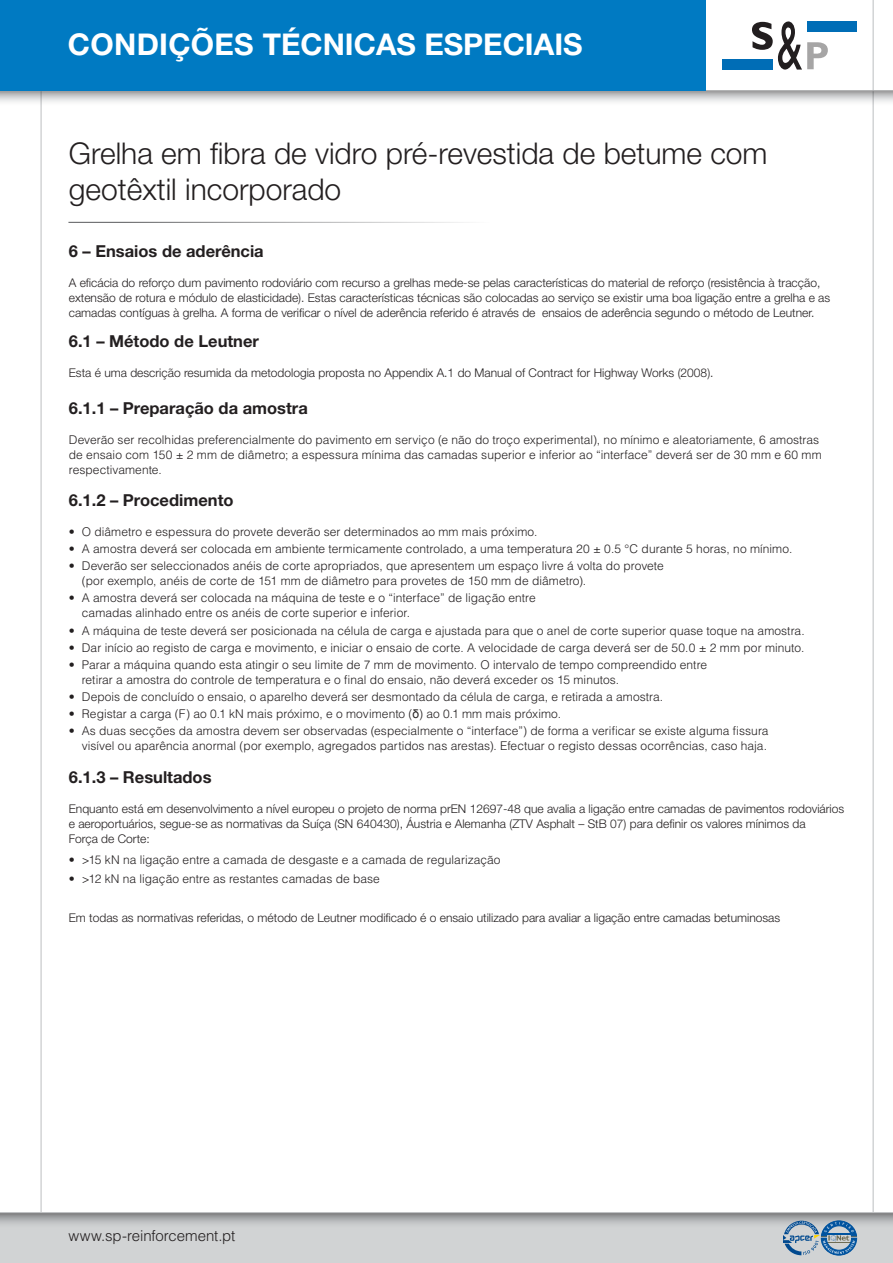
<style>
.page{position:relative;width:893px;height:1263px;background:#fff}
.page>*{position:absolute;margin:0;border:0;box-sizing:border-box;transform-origin:0 0}
.t1{font:300 30px/36px "Helvetica Neue LT Std";color:#231f20}
.t2{font:700 30px "Helvetica Neue LT Std";color:#fff}
.t3{font:700 16.5px "Helvetica Neue LT Std";color:#231f20}
.t4{font:300 15px "Helvetica LT Std";letter-spacing:-.005em;color:#231f20}
.t5{font:300 12px/15px "Helvetica LT Std";letter-spacing:.005em;color:#231f20}
.t6{font:300 12px/15px "Helvetica Neue LT Std";color:#231f20}
.s1{font-family:"Arial";font-weight:400}
</style>
<div class="page">
<hr style="left:873px;top:0;width:1px;height:1263px;background:#bcbec0">
<hr style="left:41px;top:0;width:1px;height:1263px;background:#bcbec0">
<div style="left:0;top:1212px;width:893px;height:51px;background:#d1d3d4"></div>
<svg style="left:0;top:1213px;width:893px;height:11px"></svg>
<hr style="left:0;top:1212px;width:893px;height:1px;background:#bcbec0">
<hr style="left:705px;top:0;width:1px;height:91px;background:#bcbec0">
<div style="left:723px;top:59px;width:50px;height:10px;background:#006db6"></div>
<div style="left:807px;top:21px;width:50px;height:11px;background:#006db6"></div>
<svg style="left:752px;top:21px;width:76px;height:49px"></svg>
<svg style="left:783px;top:1220px;width:74px;height:35px"></svg>
<svg style="left:0;top:91px;width:893px;height:15px"></svg>
<hr style="left:0;top:90px;width:893px;height:1px;background:#bcbec0">
<div style="left:0;top:0;width:705px;height:91px;background:#007ac2"></div>
<hr style="left:68px;top:222px;width:482px;height:1px;background:#58595b">
<h1 class="t2" style="left:68px;top:25px;width:516px">CONDIÇÕES TÉCNICAS ESPECIAIS</h1>
<h1 class="t1" style="left:69px;top:134px;width:700px">Grelha em fibra de vidro pré-revestida de betume com geotêxtil incorporado</h1>
<h2 class="t3" style="left:69px;top:241px;width:196px">6 – Ensaios de aderência</h2>
<p class="t6" style="left:69px;top:275px;width:763px">A eficácia do reforço dum pavimento rodoviário com recurso a grelhas mede-se pelas características do material de reforço (resistência à tracção, extensão de rotura e módulo de elasticidade). Estas características técnicas são colocadas ao serviço se existir uma boa ligação entre a grelha e as camadas contíguas à grelha. A forma de verificar o nível de aderência referido é através de ensaios de aderência segundo o método de Leutner.</p>
<h2 class="t3" style="left:69px;top:331px;width:192px">6.1 – Método de Leutner</h2>
<p class="t6" style="left:69px;top:365px;width:646px">Esta é uma descrição resumida da metodologia proposta no Appendix A.1 do Manual of Contract for Highway Works (2008).</p>
<h2 class="t3" style="left:69px;top:398px;width:240px">6.1.1 – Preparação da amostra</h2>
<p class="t5" style="left:69px;top:432px;width:754px">Deverão ser recolhidas preferencialmente do pavimento em serviço (e não do troço experimental), no mínimo e aleatoriamente, 6 amostras de ensaio com 150 ± 2 mm de diâmetro; a espessura mínima das camadas superior e inferior ao “interface” deverá ser de 30 mm e 60 mm respectivamente.</p>
<h2 class="t3" style="left:69px;top:490px;width:166px">6.1.2 – Procedimento</h2>
<p class="t5" style="left:69px;top:524px;width:470px">• O diâmetro e espessura do provete deverão ser determinados ao mm mais próximo.</p>
<p class="t5" style="left:69px;top:541px;width:725px">• A amostra deverá ser colocada em ambiente termicamente controlado, a uma temperatura 20 ± 0.5 °C durante 5 horas, no mínimo.</p>
<p class="t5" style="left:82px;top:558px;width:583px;text-indent:-13px">• Deverão ser seleccionados anéis de corte apropriados, que apresentem um espaço livre á volta do provete (por exemplo, anéis de corte de 151 mm de diâmetro para provetes de 150 mm de diâmetro).</p>
<p class="t5" style="left:82px;top:590px;width:455px;text-indent:-13px">• A amostra deverá ser colocada na máquina de teste e o “interface” de ligação entre camadas alinhado entre os anéis de corte superior e inferior.</p>
<p class="t5" style="left:69px;top:623px;width:737px">• A máquina de teste deverá ser posicionada na célula de carga e ajustada para que o anel de corte superior quase toque na amostra.</p>
<p class="t5" style="left:69px;top:640px;width:737px">• Dar início ao registo de carga e movimento, e iniciar o ensaio de corte. A velocidade de carga deverá ser de 50.0 ± 2 mm por minuto.</p>
<p class="t5" style="left:82px;top:657px;width:627px;text-indent:-13px">• Parar a máquina quando esta atingir o seu limite de 7 mm de movimento. O intervalo de tempo compreendido entre retirar a amostra do controle de temperatura e o final do ensaio, não deverá exceder os 15 minutos.</p>
<p class="t5" style="left:69px;top:689px;width:596px">• Depois de concluído o ensaio, o aparelho deverá ser desmontado da célula de carga, e retirada a amostra.</p>
<p class="t5" style="left:69px;top:706px;width:494px">• Registar a carga (F) ao 0.1 kN mais próximo, e o movimento (<span class="s1">δ</span>) ao 0.1 mm mais próximo.</p>
<p class="t5" style="left:69px;top:723px;width:701px;text-align:right">• As duas secções da amostra devem ser observadas (especialmente o “interface”) de forma a verificar se existe alguma fissura visível ou aparência anormal (por exemplo, agregados partidos nas arestas). Efectuar o registo dessas ocorrências, caso haja.</p>
<h2 class="t3" style="left:69px;top:766px;width:144px">6.1.3 – Resultados</h2>
<p class="t6" style="left:69px;top:800px;width:777px">Enquanto está em desenvolvimento a nível europeu o projeto de norma prEN 12697-48 que avalia a ligação entre camadas de pavimentos rodoviários e aeroportuários, segue-se as normativas da Suíça (SN 640430), Áustria e Alemanha (ZTV Asphalt – StB 07) para definir os valores mínimos da<br>Força de Corte:</p>
<p class="t5" style="left:69px;top:852px;width:433px">• &gt;15 kN na ligação entre a camada de desgaste e a camada de regularização</p>
<p class="t5" style="left:69px;top:871px;width:313px">• &gt;12 kN na ligação entre as restantes camadas de base</p>
<p class="t6" style="left:69px;top:910px;width:713px">Em todas as normativas referidas, o método de Leutner modificado é o ensaio utilizado para avaliar a ligação entre camadas betuminosas</p>
<p class="t4" style="left:68px;top:1227px;width:168px">www.sp-reinforcement.pt</p>
</div>
